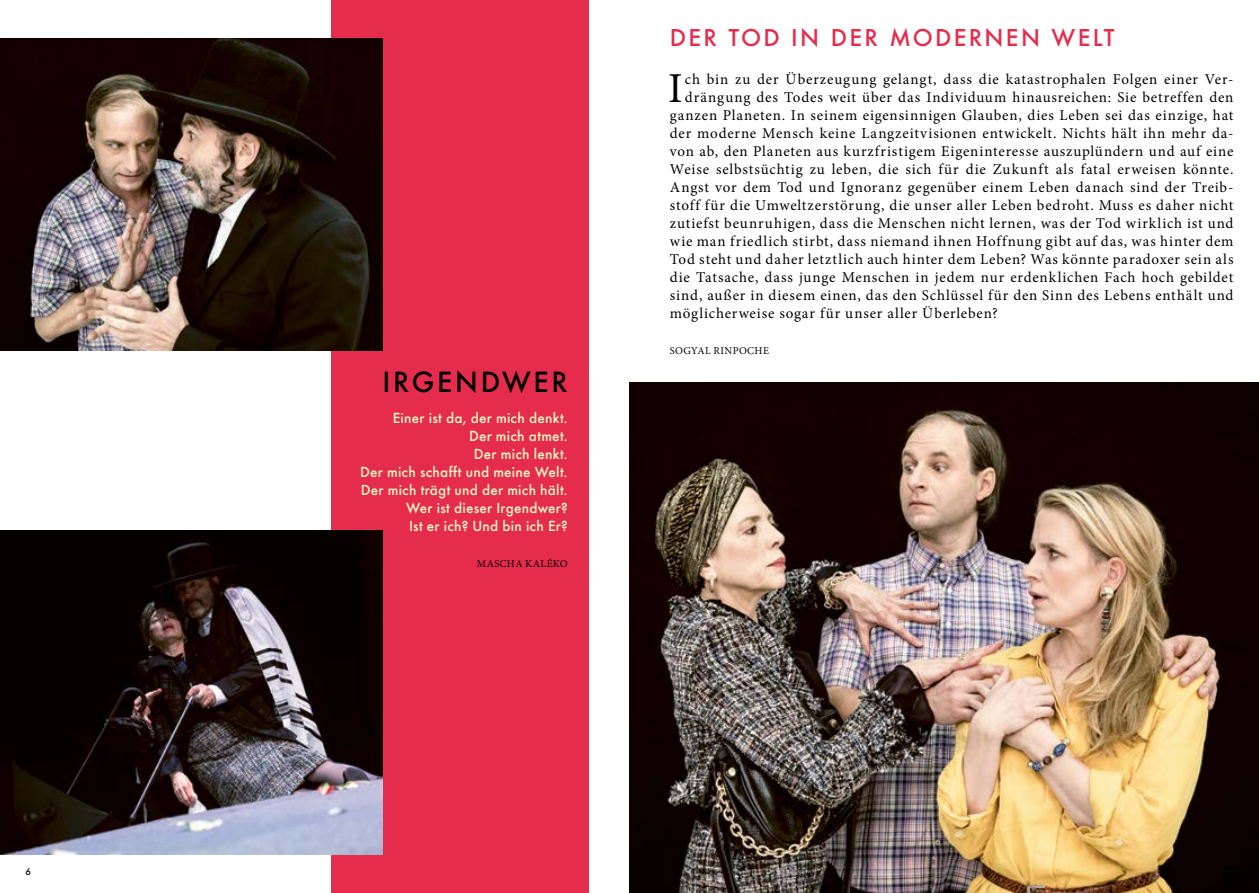
<style>
.page{position:relative;width:1259px;height:893px;background:#fff}
.page>*{position:absolute;margin:0;border:0;box-sizing:border-box;transform-origin:0 0}
.t1{font:42.75px "Minion Pro";color:#000}
.t2{font:500 27px "Futura";letter-spacing:.1em;color:#000}
.t3{font:500 22.5px "Futura";letter-spacing:.1em;color:#e62c4c}
.t4{font:15px "Minion Pro";letter-spacing:.055em;color:#000}
.t5{font:500 13.5px/18px "Futura";letter-spacing:.02em;color:#fffac7;text-align:right}
.t6{font:10.5px "Minion Pro";letter-spacing:.03em;color:#000}
.t7{font:500 9px "Futura";color:#000}
</style>
<div class="page">
<div style="left:332px;top:0;width:257px;height:893px;background:#e62c4c"></div>
<img style="left:0;top:38px;width:383px;height:313px">
<img style="left:0;top:531px;width:383px;height:324px">
<img style="left:629px;top:382px;width:630px;height:511px">
<p class="t7" style="left:26px;top:865px;width:7px">6</p>
<h2 class="t2" style="left:382px;top:363px;width:187px">IRGENDWER</h2>
<p class="t5" style="left:360px;top:408px;width:209px">Einer ist da, der mich denkt.<br>Der mich atmet.<br>Der mich lenkt.<br>Der mich schafft und meine Welt.<br>Der mich trägt und der mich hält.<br>Wer ist dieser Irgendwer?<br>Ist er ich? Und bin ich Er?</p>
<p class="t6" style="left:477px;top:556px;width:92px">MASCHA KALÉKO</p>
<h3 class="t3" style="left:670px;top:22px;width:446px">DER TOD IN DER MODERNEN WELT</h3>
<h1 class="t1" style="left:668px;top:59px;width:16px">I</h1>
<p class="t4" style="left:685px;top:69px;width:550px">ch bin zu der Überzeugung gelangt, dass die katastrophalen Folgen einer Ver-</p>
<p class="t4" style="left:685px;top:87px;width:550px">drängung des Todes weit über das Individuum hinausreichen: Sie betreffen den</p>
<p class="t4" style="left:670px;top:105px;width:565px">ganzen Planeten. In seinem eigensinnigen Glauben, dies Leben sei das einzige, hat</p>
<p class="t4" style="left:670px;top:123px;width:565px">der moderne Mensch keine Langzeitvisionen entwickelt. Nichts hält ihn mehr da-</p>
<p class="t4" style="left:670px;top:141px;width:565px">von ab, den Planeten aus kurzfristigem Eigeninteresse auszuplündern und auf eine</p>
<p class="t4" style="left:670px;top:159px;width:565px">Weise selbstsüchtig zu leben, die sich für die Zukunft als fatal erweisen könnte.</p>
<p class="t4" style="left:670px;top:177px;width:565px">Angst vor dem Tod und Ignoranz gegenüber einem Leben danach sind der Treib-</p>
<p class="t4" style="left:670px;top:195px;width:565px">stoff für die Umweltzerstörung, die unser aller Leben bedroht. Muss es daher nicht</p>
<p class="t4" style="left:670px;top:213px;width:565px">zutiefst beunruhigen, dass die Menschen nicht lernen, was der Tod wirklich ist und</p>
<p class="t4" style="left:670px;top:231px;width:565px">wie man friedlich stirbt, dass niemand ihnen Hoffnung gibt auf das, was hinter dem</p>
<p class="t4" style="left:670px;top:249px;width:565px">Tod steht und daher letztlich auch hinter dem Leben? Was könnte paradoxer sein als</p>
<p class="t4" style="left:670px;top:267px;width:565px">die Tatsache, dass junge Menschen in jedem nur erdenklichen Fach hoch gebildet</p>
<p class="t4" style="left:670px;top:285px;width:565px">sind, außer in diesem einen, das den Schlüssel für den Sinn des Lebens enthält und</p>
<p class="t4" style="left:670px;top:303px;width:329px">möglicherweise sogar für unser aller Überleben?</p>
<p class="t6" style="left:670px;top:343px;width:100px">SOGYAL RINPOCHE</p>
</div>
